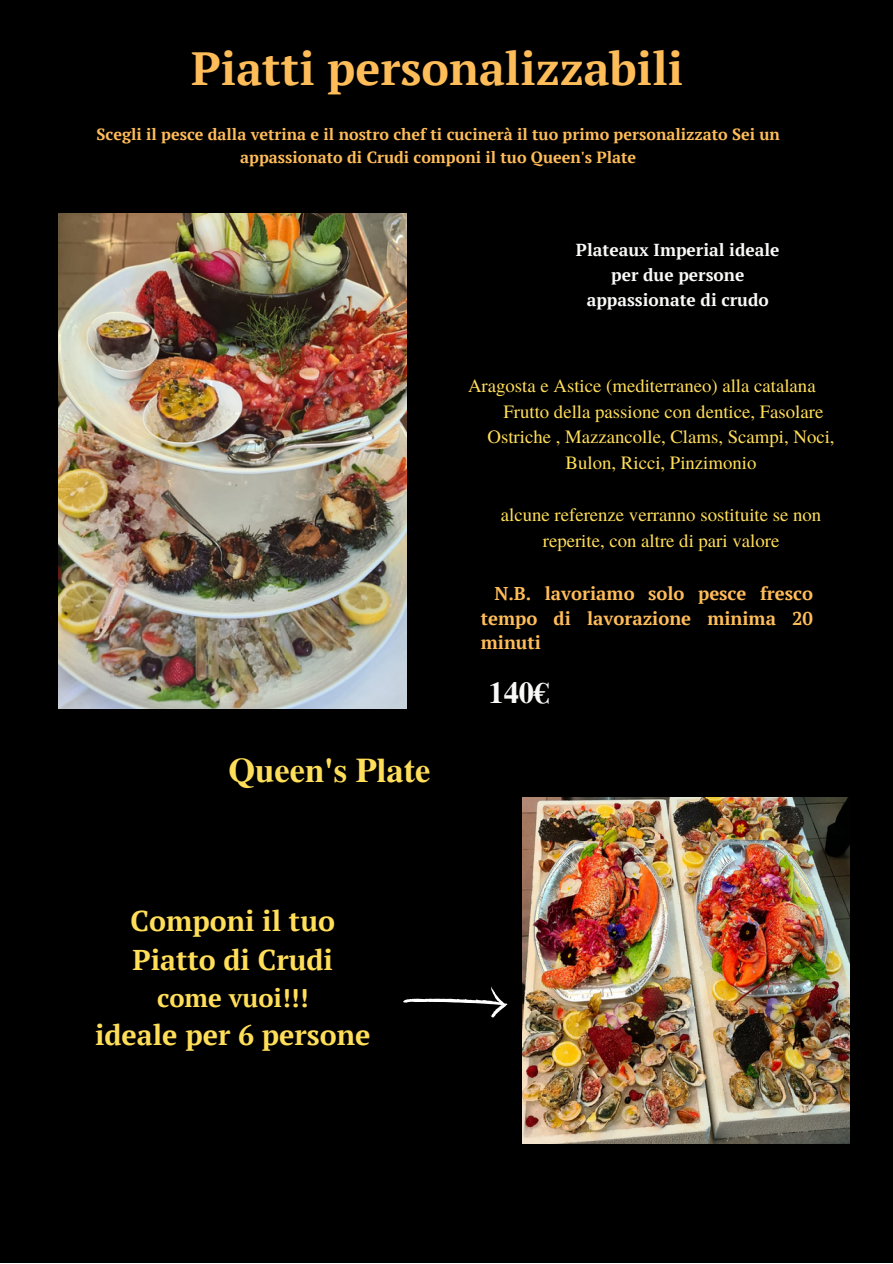
<style>
.page{position:relative;width:893px;height:1264px;background:#fff}
.page>*{position:absolute;margin:0;border:0;box-sizing:border-box;transform-origin:0 0}
.t1{font:700 46.5px "PT Serif";color:#ffbd59}
.t2{font:700 34.5px "Te X Gyre Termes";color:#ffde59}
.t3{font:700 30.45px "Te X Gyre Termes";color:#f9faf8}
.t4{font:700 28.5px/39.3px "PT Serif";color:#ffde59}
.t5{font:700 25.5px "PT Serif";color:#ffde59}
.t6{font:18.75px/25.8px "Te X Gyre Termes";color:#ffde59;text-align:center}
.t7{font:700 18.45px/24.8px "PT Serif";color:#ffbd59;text-align:justify}
.t8{font:700 17.4px/24.8px "PT Serif";color:#f9faf8;text-align:center}
.t9{font:700 16.2px/22.5px "PT Serif";color:#ffbd59;text-align:center}
</style>
<div class="page">
<div style="left:0;top:0;width:892px;height:1262px;background:#000"></div>
<img style="left:522px;top:798px;width:327px;height:345px">
<img style="left:59px;top:213px;width:348px;height:495px">
<svg style="left:403px;top:986px;width:104px;height:31px"></svg>
<p class="t1" style="left:191px;top:36px;width:493px">Piatti personalizzabili</p>
<h4 class="t9" style="left:96px;top:123px;width:685px">Scegli il pesce dalla vetrina e il nostro chef ti cucinerà il tuo primo personalizzato Sei un appassionato di Crudi componi il tuo Queen's Plate</h4>
<h4 class="t8" style="left:576px;top:237px;width:205px">Plateaux Imperial ideale per due persone appassionate di crudo</h4>
<h5 class="t2" style="left:228px;top:743px;width:203px">Queen's Plate</h5>
<h3 class="t6" style="left:468px;top:371px;width:349px">Aragosta e Astice (mediterraneo) alla catalana</h3>
<h3 class="t6" style="left:503px;top:397px;width:321px">Frutto della passione con dentice, Fasolare</h3>
<h3 class="t6" style="left:487px;top:423px;width:348px">Ostriche , Mazzancolle, Clams, Scampi, Noci,</h3>
<h3 class="t6" style="left:565px;top:449px;width:192px">Bulon, Ricci, Pinzimonio</h3>
<h2 class="t6" style="left:501px;top:501px;width:322px">alcune referenze verranno sostituite se non reperite, con altre di pari valore</h2>
<h3 class="t7" style="left:481px;top:580px;width:334px;text-indent:14px">N.B. lavoriamo solo pesce fresco tempo di lavorazione minima 20 minuti</h3>
<p class="t3" style="left:488px;top:669px;width:62px">140€</p>
<h5 class="t4" style="left:130px;top:900px;width:206px">Componi il tuo<br>Piatto di Crudi</h5>
<h5 class="t5" style="left:157px;top:980px;width:153px">come vuoi!!!</h5>
<h5 class="t4" style="left:95px;top:1014px;width:277px">ideale per 6 persone</h5>
</div>
